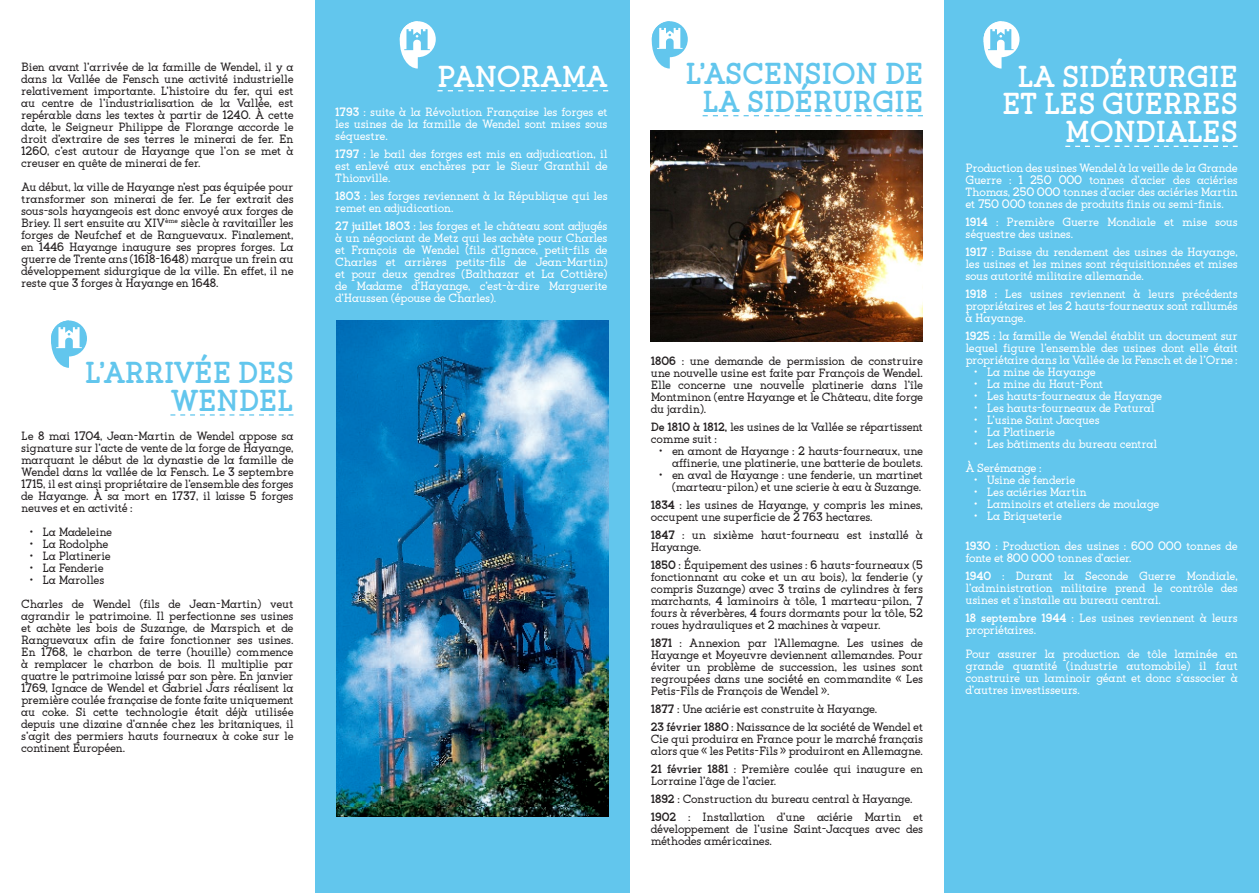
<style>
.page{position:relative;width:1259px;height:893px;background:#fff}
.page>*{position:absolute;margin:0;border:0;box-sizing:border-box;transform-origin:0 0}
.t1{font:700 30.3px/27.8px "Flagship Slab";color:#62c6ed;text-align:right}
.t2{font:700 30.3px/27.8px "Flagship Slab";letter-spacing:-.01em;color:#fff;text-align:right}
.t3{font:700 30.3px "Flagship Slab";letter-spacing:-.03em;color:#fff}
.t4{font:12px/12px "Flagship Slab";letter-spacing:-.015em;color:#231f20}
.t5{font:12px/12px "Flagship Slab";color:#fff;text-align:justify}
.t6{font:12px "Flagship Slab";letter-spacing:-.025em;color:#fff}
.t7{font:12px "Flagship Slab";letter-spacing:-.03em;color:#fff}
.s1{font-weight:700}
</style>
<div class="page">
<div style="left:315px;top:0;width:314px;height:893px;background:#62c6ed"></div>
<div style="left:944px;top:0;width:315px;height:893px;background:#62c6ed"></div>
<svg style="left:437px;top:90px;width:171px;height:1px"></svg>
<svg style="left:1065px;top:146px;width:172px;height:1px"></svg>
<svg style="left:170px;top:414px;width:123px;height:2px"></svg>
<svg style="left:702px;top:115px;width:221px;height:1px"></svg>
<div style="left:51px;top:320px;width:36px;height:36px;background:#62c6ed;border-radius:50%"></div>
<svg style="left:51px;top:320px;width:31px;height:48px"></svg>
<div style="left:652px;top:21px;width:36px;height:36px;background:#62c6ed;border-radius:50%"></div>
<svg style="left:652px;top:21px;width:30px;height:48px"></svg>
<div style="left:400px;top:21px;width:36px;height:36px;background:#fff;border-radius:50%"></div>
<svg style="left:400px;top:21px;width:30px;height:48px"></svg>
<div style="left:983px;top:21px;width:36px;height:36px;background:#fff;border-radius:50%"></div>
<svg style="left:983px;top:21px;width:30px;height:48px"></svg>
<img style="left:650px;top:131px;width:273px;height:211px">
<img style="left:336px;top:321px;width:272px;height:495px">
<p class="t4" style="left:21px;top:60px;width:274px;text-align:justify">Bien avant l’arrivée de la famille de Wendel, il y a dans la Vallée de Fensch une activité industrielle relativement importante. L’histoire du fer, qui est au centre de l’industrialisation de la Vallée, est repérable dans les textes à partir de 1240. À cette date, le Seigneur Philippe de Florange accorde le droit d’extraire de ses terres le minerai de fer. En 1260, c’est autour de Hayange que l’on se met à creuser en quête de minerai de fer.</p>
<p class="t4" style="left:21px;top:180px;width:274px;text-align:justify">Au début, la ville de Hayange n’est pas équipée pour transformer son minerai de fer. Le fer extrait des sous-sols hayangeois est donc envoyé aux forges de Briey. Il sert ensuite au XIV<sup>ème</sup> siècle à ravitailler les forges de Neufchef et de Ranguevaux. Finalement, en 1446 Hayange inaugure ses propres forges. La guerre de Trente ans (1618-1648) marque un frein au développement sidurgique de la ville. En effet, il ne reste que 3 forges à Hayange en 1648.</p>
<h1 class="t1" style="left:85px;top:358px;width:210px">L’ARRIVÉE DES<br>WENDEL</h1>
<p class="t4" style="left:21px;top:430px;width:274px;text-align:justify">Le 8 mai 1704, Jean-Martin de Wendel appose sa signature sur l’acte de vente de la forge de Hayange, marquant le début de la dynastie de la famille de Wendel dans la vallée de la Fensch. Le 3 septembre 1715, il est ainsi propriétaire de l’ensemble des forges de Hayange. À sa mort en 1737, il laisse 5 forges neuves et en activité :</p>
<p class="t4" style="left:30px;top:526px;width:84px">• La Madeleine</p>
<p class="t4" style="left:30px;top:538px;width:80px">• La Rodolphe</p>
<p class="t4" style="left:30px;top:550px;width:82px">• La Platinerie</p>
<p class="t4" style="left:30px;top:562px;width:75px">• La Fenderie</p>
<p class="t4" style="left:21px;top:568px;width:274px;line-height:24px;text-indent:9px">• La Marolles<br>Charles de Wendel (fils de Jean-Martin) veut</p>
<p class="t4" style="left:21px;top:610px;width:274px;text-align:justify">agrandir le patrimoine. Il perfectionne ses usines et achète les bois de Suzange, de Marspich et de Ranguevaux afin de faire fonctionner ses usines.<br>En 1768, le charbon de terre (houille) commence à remplacer le charbon de bois. Il multiplie par quatre le patrimoine laissé par son père. En janvier 1769, Ignace de Wendel et Gabriel Jars réalisent la première coulée française de fonte faite uniquement au coke. Si cette technologie était déjà utilisée depuis une dizaine d’année chez les britaniques, il s’agit des permiers hauts fourneaux à coke sur le continent Européen.</p>
<h1 class="t3" style="left:437px;top:58px;width:172px">PANORAMA</h1>
<h1 class="t2" style="left:1002px;top:62px;width:237px">LA SIDÉRURGIE<br>ET LES GUERRES<br>MONDIALES</h1>
<h1 class="t1" style="left:685px;top:59px;width:239px;text-align:center">L’ASCENSION DE<br>LA SIDÉRURGIE</h1>
<p class="t5" style="left:335px;top:106px;width:274px"><span class="s1">1793</span> : suite à la Révolution Française les forges et les usines de la famille de Wendel sont mises sous séquestre.</p>
<p class="t5" style="left:335px;top:148px;width:274px"><span class="s1">1797</span> : le bail des forges est mis en adjudication, il est enlevé aux enchères par le Sieur Granthil de Thionville.</p>
<p class="t5" style="left:335px;top:190px;width:274px"><span class="s1">1803</span> : les forges reviennent à la République qui les remet en adjudication.</p>
<p class="t5" style="left:335px;top:220px;width:274px"><span class="s1">27 juillet 1803</span> : les forges et le château sont adjugés à un négociant de Metz qui les achète pour Charles et François de Wendel (fils d’Ignace, petit-fils de Charles et arrières petits-fils de Jean-Martin) et pour deux gendres (Balthazar et La Cottière) de Madame d’Hayange, c’est-à-dire Marguerite d’Haussen (épouse de Charles).</p>
<p class="t5" style="left:965px;top:162px;width:274px">Production des usines Wendel à la veille de la Grande Guerre : 1 250 000 tonnes d’acier des aciéries Thomas, 250 000 tonnes d’acier des aciéries Martin et 750 000 tonnes de produits finis ou semi-finis.</p>
<p class="t5" style="left:965px;top:216px;width:274px"><span class="s1">1914</span> : Première Guerre Mondiale et mise sous séquestre des usines.</p>
<p class="t5" style="left:965px;top:246px;width:274px"><span class="s1">1917</span> : Baisse du rendement des usines de Hayange, les usines et les mines sont réquisitionnées et mises sous autorité militaire allemande.</p>
<p class="t5" style="left:965px;top:288px;width:274px"><span class="s1">1918</span> : Les usines reviennent à leurs précédents propriétaires et les 2 hauts-fourneaux sont rallumés à Hayange.</p>
<p class="t5" style="left:965px;top:330px;width:274px"><span class="s1">1925</span> : la famille de Wendel établit un document sur lequel figure l’ensemble des usines dont elle était propriétaire dans la Vallée de la Fensch et de l’Orne :</p>
<p class="t5" style="left:974px;top:366px;width:123px">• La mine de Hayange</p>
<p class="t5" style="left:974px;top:378px;width:131px">• La mine du Haut-Pont</p>
<p class="t5" style="left:974px;top:390px;width:189px">• Les hauts-fourneaux de Hayange</p>
<p class="t5" style="left:974px;top:402px;width:182px">• Les hauts-fourneaux de Patural</p>
<p class="t5" style="left:974px;top:414px;width:127px">• L’usine Saint Jacques</p>
<p class="t5" style="left:974px;top:426px;width:82px">• La Platinerie</p>
<p class="t5" style="left:965px;top:432px;width:193px;line-height:24px;text-indent:9px">• Les bâtiments du bureau central<br>À Serémange :</p>
<p class="t6" style="left:974px;top:472px;width:103px">• Usine de fenderie</p>
<p class="t5" style="left:974px;top:486px;width:114px">• Les aciéries Martin</p>
<p class="t5" style="left:974px;top:498px;width:187px">• Laminoirs et ateliers de moulage</p>
<p class="t7" style="left:974px;top:508px;width:89px">• La Briqueterie</p>
<p class="t5" style="left:965px;top:540px;width:274px"><span class="s1">1930</span> : Production des usines : 600 000 tonnes de fonte et 800 000 tonnes d’acier.</p>
<p class="t5" style="left:965px;top:570px;width:274px"><span class="s1">1940</span> : Durant la Seconde Guerre Mondiale, l’administration militaire prend le contrôle des usines et s’installe au bureau central.</p>
<p class="t5" style="left:965px;top:612px;width:274px"><span class="s1">18 septembre 1944</span> : Les usines reviennent à leurs propriétaires.</p>
<p class="t5" style="left:965px;top:648px;width:274px">Pour assurer la production de tôle laminée en grande quantité (industrie automobile) il faut construire un laminoir géant et donc s’associer à d’autres investisseurs.</p>
<p class="t4" style="left:651px;top:355px;width:274px;text-align:justify"><span class="s1">1806</span> : une demande de permission de construire une nouvelle usine est faite par François de Wendel.<br>Elle concerne une nouvelle platinerie dans l’île Montminon (entre Hayange et le Château, dite forge du jardin).</p>
<p class="t4" style="left:651px;top:421px;width:274px"><span class="s1">De 1810 à 1812,</span> les usines de la Vallée se répartissent comme suit :</p>
<p class="t4" style="left:659px;top:445px;width:265px;text-align:right">• en amont de Hayange : 2 hauts-fourneaux, une affinerie, une platinerie, une batterie de boulets.</p>
<p class="t4" style="left:659px;top:469px;width:265px;text-align:right">• en aval de Hayange : une fenderie, un martinet (marteau-pilon) et une scierie à eau à Suzange.</p>
<p class="t4" style="left:651px;top:499px;width:274px"><span class="s1">1834</span> : les usines de Hayange, y compris les mines, occupent une superficie de 2 763 hectares.</p>
<p class="t4" style="left:651px;top:529px;width:274px"><span class="s1">1847</span> : un sixième haut-fourneau est installé à<br>Hayange.</p>
<p class="t4" style="left:651px;top:559px;width:274px;text-align:justify"><span class="s1">1850</span> : Équipement des usines : 6 hauts-fourneaux (5 fonctionnant au coke et un au bois), la fenderie (y compris Suzange) avec 3 trains de cylindres à fers marchants, 4 laminoirs à tôle, 1 marteau-pilon, 7 fours à réverbères, 4 fours dormants pour la tôle, 52 roues hydrauliques et 2 machines à vapeur.</p>
<p class="t4" style="left:651px;top:637px;width:274px;text-align:justify"><span class="s1">1871</span> : Annexion par l’Allemagne. Les usines de Hayange et Moyeuvre deviennent allemandes. Pour éviter un problème de succession, les usines sont regroupées dans une société en commandite « Les Petis-Fils de François de Wendel ».</p>
<p class="t4" style="left:651px;top:700px;width:274px;line-height:18px"><span class="s1">1877</span> : Une aciérie est construite à Hayange.<br><span class="s1">23 février 1880</span> : Naissance de la société de Wendel et</p>
<p class="t4" style="left:651px;top:733px;width:274px">Cie qui produira en France pour le marché français alors que « les Petits-Fils » produiront en Allemagne.</p>
<p class="t4" style="left:651px;top:763px;width:274px"><span class="s1">21 février 1881</span> : Première coulée qui inaugure en<br>Lorraine l’âge de l’acier.</p>
<p class="t4" style="left:651px;top:790px;width:274px;line-height:18px"><span class="s1">1892</span> : Construction du bureau central à Hayange.<br><span class="s1">1902</span> : Installation d’une aciérie Martin et</p>
<p class="t4" style="left:651px;top:823px;width:274px">développement de l’usine Saint-Jacques avec des méthodes américaines.</p>
</div>
